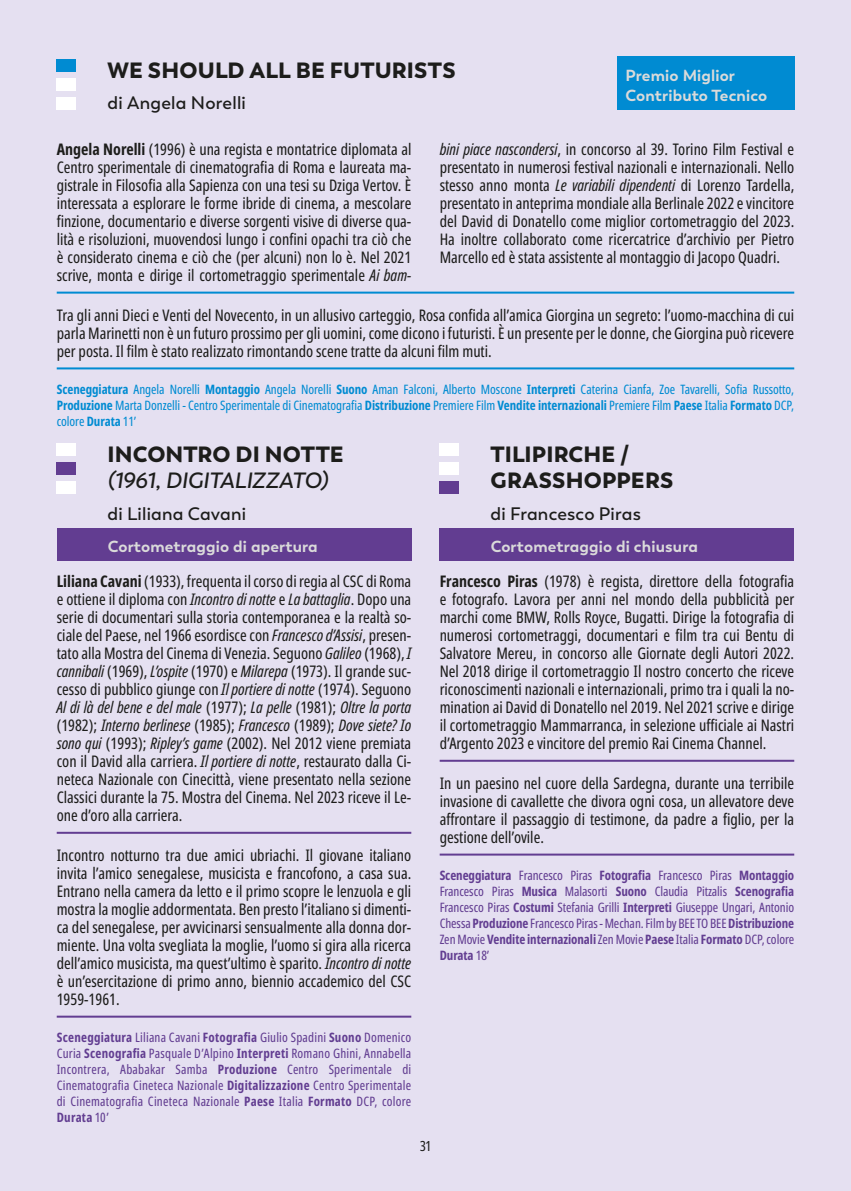
<style>
.page{position:relative;width:851px;height:1191px;background:#fff}
.page>*{position:absolute;margin:0;border:0;box-sizing:border-box;transform-origin:0 0}
.Titolo_CORTO{font:900 22px/26px "Trenda";letter-spacing:.005em;color:#1d1d1b}
.Titolo_CORTO-2{font:italic 600 22px/26px "Trenda";letter-spacing:-.005em;color:#1d1d1b}
.Regista_CORTO{font:600 18px "Trenda";letter-spacing:.01em;color:#1d1d1b}
.sinossi_e_note_CORTO{font:extra-condensed 16px/18px "Noto Sans";color:#1d1d1b;text-align:justify}
.t1{font:700 16px/20px "Trenda";letter-spacing:.01em;color:#dadada}
.t2{font:extra-condensed 14px "Noto Sans";color:#1d1d1b}
.Dati_tecnici_CORTO{font:extra-condensed 13px/16px "Noto Sans";letter-spacing:.005em;color:#623d91;text-align:justify}
.Dati_tecnici_CORTO-2{font:extra-condensed 13px/16px "Noto Sans";letter-spacing:-.005em;color:#008bd2;text-align:justify}
.s1{font-weight:700}
.s2{font-style:italic}
.s3{font-weight:900;font-style:normal}
</style>
<div class="page">
<div style="left:0;top:0;width:850px;height:1191px;background:#e5e0f1"></div>
<hr style="left:57px;top:292px;width:737px;height:2px;background:#008bd2">
<hr style="left:57px;top:367px;width:737px;height:2px;background:#008bd2">
<div style="left:57px;top:59px;width:19px;height:13px;background:#008bd2"></div>
<div style="left:57px;top:78px;width:19px;height:13px;background:#fff"></div>
<div style="left:57px;top:97px;width:19px;height:13px;background:#fff"></div>
<hr style="left:439px;top:759px;width:355px;height:2px;background:#623d91">
<hr style="left:439px;top:853px;width:355px;height:2px;background:#623d91">
<div style="left:439px;top:443px;width:20px;height:13px;background:#fff"></div>
<div style="left:439px;top:462px;width:20px;height:13px;background:#fff"></div>
<div style="left:439px;top:481px;width:20px;height:13px;background:#623d91"></div>
<hr style="left:57px;top:831px;width:354px;height:2px;background:#623d91">
<hr style="left:57px;top:1015px;width:354px;height:2px;background:#623d91">
<div style="left:57px;top:443px;width:19px;height:13px;background:#fff"></div>
<div style="left:57px;top:462px;width:19px;height:13px;background:#623d91"></div>
<div style="left:57px;top:481px;width:19px;height:13px;background:#fff"></div>
<div style="left:57px;top:528px;width:354px;height:33px;background:#623d91"></div>
<div style="left:617px;top:57px;width:177px;height:53px;background:#008bd2"></div>
<div style="left:439px;top:528px;width:355px;height:33px;background:#623d91"></div>
<p class="Titolo_CORTO" style="left:107px;top:58px;width:349px">WE SHOULD ALL BE FUTURISTS</p>
<p class="Regista_CORTO" style="left:107px;top:92px;width:140px">di Angela Norelli</p>
<p class="sinossi_e_note_CORTO" style="left:57px;top:141px;width:356px"><span class="s1">Angela Norelli</span> (1996) è una regista e montatrice diplomata al Centro sperimentale di cinematografia di Roma e laureata ma&shy;gistrale in Filosofia alla Sapienza con una tesi su Dziga Vertov. È interessata a esplorare le forme ibride di cinema, a mescolare finzione, documentario e diverse sorgenti visive di diverse qua&shy;lità e risoluzioni, muovendosi lungo i confini opachi tra ciò che è considerato cinema e ciò che (per alcuni) non lo è. Nel 2021 scrive, monta e dirige il cortometraggio sperimentale <span class="s2">Ai bam-</span></p>
<p class="sinossi_e_note_CORTO" style="left:439px;top:141px;width:356px"><span class="s2">bini piace nascondersi</span>, in concorso al 39. Torino Film Festival e presentato in numerosi festival nazionali e internazionali. Nello stesso anno monta <span class="s2">Le variabili dipendenti</span> di Lorenzo Tardella, presentato in anteprima mondiale alla Berlinale 2022 e vincitore del David di Donatello come miglior cortometraggio del 2023.<br>Ha inoltre collaborato come ricercatrice d’archivio per Pietro Marcello ed è stata assistente al montaggio di Jacopo Quadri.</p>
<p class="sinossi_e_note_CORTO" style="left:57px;top:307px;width:739px">Tra gli anni Dieci e Venti del Novecento, in un allusivo carteggio, Rosa confida all’amica Giorgina un segreto: l’uomo-macchina di cui parla Marinetti non è un futuro prossimo per gli uomini, come dicono i futuristi. È un presente per le donne, che Giorgina può ricevere per posta. Il film è stato realizzato rimontando scene tratte da alcuni film muti.</p>
<p class="Dati_tecnici_CORTO-2" style="left:57px;top:381px;width:739px"><span class="s1">Sceneggiatura</span> Angela Norelli <span class="s1">Montaggio</span> Angela Norelli <span class="s1">Suono</span> Aman Falconi, Alberto Moscone <span class="s1">Interpreti</span> Caterina Cianfa, Zoe Tavarelli, Sofia Russotto, <span class="s1">Produzione</span> Marta Donzelli - Centro Sperimentale di Cinematografia <span class="s1">Distribuzione</span> Premiere Film <span class="s1">Vendite internazionali</span> Premiere Film <span class="s1">Paese</span> Italia <span class="s1">Formato</span> DCP, colore <span class="s1">Durata</span> 11’</p>
<p class="Titolo_CORTO" style="left:490px;top:442px;width:184px">TILIPIRCHE /<br>GRASSHOPPERS</p>
<p class="Regista_CORTO" style="left:490px;top:502px;width:152px">di Francesco Piras</p>
<p class="t1" style="left:625px;top:65px;width:143px">Premio Miglior<br>Contributo Tecnico</p>
<p class="Titolo_CORTO-2" style="left:107px;top:442px;width:238px"><span class="s3">INCONTRO DI NOTTE </span>(1961, DIGITALIZZATO)</p>
<p class="Regista_CORTO" style="left:107px;top:502px;width:140px">di Liliana Cavani</p>
<p class="t1" style="left:108px;top:537px;width:211px">Cortometraggio di apertura</p>
<p class="sinossi_e_note_CORTO" style="left:57px;top:573px;width:356px"><span class="s1">Liliana Cavani</span> (1933), frequenta il corso di regia al CSC di Roma e ottiene il diploma con <span class="s2">Incontro di notte</span> e <span class="s2">La battaglia</span>. Dopo una serie di documentari sulla storia contemporanea e la realtà so&shy;ciale del Paese, nel 1966 esordisce con <span class="s2">Francesco d’Assisi</span>, presen&shy;tato alla Mostra del Cinema di Venezia. Seguono <span class="s2">Galileo</span> (1968), <span class="s2">I cannibali</span> (1969), <span class="s2">L’ospite</span> (1970) e <span class="s2">Milarepa</span> (1973). Il grande suc&shy;cesso di pubblico giunge con <span class="s2">Il portiere di notte</span> (1974). Seguono <span class="s2">Al di là del bene e del male</span> (1977); <span class="s2">La pelle</span> (1981); <span class="s2">Oltre la porta </span>(1982); <span class="s2">Interno berlinese</span> (1985); <span class="s2">Francesco</span> (1989); <span class="s2">Dove siete? Io sono qui</span> (1993); <span class="s2">Ripley’s game</span> (2002). Nel 2012 viene premiata con il David alla carriera. <span class="s2">Il portiere di notte</span>, restaurato dalla Ci&shy;neteca Nazionale con Cinecittà, viene presentato nella sezione Classici durante la 75. Mostra del Cinema. Nel 2023 riceve il Le&shy;one d’oro alla carriera.</p>
<p class="sinossi_e_note_CORTO" style="left:57px;top:847px;width:356px">Incontro notturno tra due amici ubriachi. Il giovane italiano invita l’amico senegalese, musicista e francofono, a casa sua.<br>Entrano nella camera da letto e il primo scopre le lenzuola e gli mostra la moglie addormentata. Ben presto l’italiano si dimenti&shy;ca del senegalese, per avvicinarsi sensualmente alla donna dor&shy;miente. Una volta svegliata la moglie, l’uomo si gira alla ricerca dell’amico musicista, ma quest’ultimo è sparito. <span class="s2">Incontro di notte </span>è un’esercitazione di primo anno, biennio accademico del CSC 1959-1961.</p>
<p class="Dati_tecnici_CORTO" style="left:57px;top:1029px;width:356px"><span class="s1">Sceneggiatura</span> Liliana Cavani <span class="s1">Fotografia</span> Giulio Spadini <span class="s1">Suono</span> Domenico Curia <span class="s1">Scenografia</span> Pasquale D’Alpino <span class="s1">Interpreti</span> Romano Ghini, Annabella Incontrera, Ababakar Samba <span class="s1">Produzione</span> Centro Sperimentale di Cinematografia Cineteca Nazionale <span class="s1">Digitalizzazione</span> Centro Sperimentale di Cinematografia Cineteca Nazionale <span class="s1">Paese</span> Italia <span class="s1">Formato</span> DCP, colore <span class="s1">Durata</span> 10’</p>
<p class="t2" style="left:420px;top:1136px;width:12px">31</p>
<p class="t1" style="left:490px;top:537px;width:209px">Cortometraggio di chiusura</p>
<p class="sinossi_e_note_CORTO" style="left:439px;top:573px;width:356px"><span class="s1">Francesco Piras</span> (1978) è regista, direttore della fotografia e fotografo. Lavora per anni nel mondo della pubblicità per marchi come BMW, Rolls Royce, Bugatti. Dirige la fotografia di numerosi cortometraggi, documentari e film tra cui Bentu di Salvatore Mereu, in concorso alle Giornate degli Autori 2022.<br>Nel 2018 dirige il cortometraggio Il nostro concerto che riceve riconoscimenti nazionali e internazionali, primo tra i quali la no&shy;mination ai David di Donatello nel 2019. Nel 2021 scrive e dirige il cortometraggio Mammarranca, in selezione ufficiale ai Nastri d’Argento 2023 e vincitore del premio Rai Cinema Channel.</p>
<p class="sinossi_e_note_CORTO" style="left:439px;top:775px;width:356px">In un paesino nel cuore della Sardegna, durante una terribile invasione di cavallette che divora ogni cosa, un allevatore deve affrontare il passaggio di testimone, da padre a figlio, per la gestione dell’ovile.</p>
<p class="Dati_tecnici_CORTO" style="left:439px;top:867px;width:356px"><span class="s1">Sceneggiatura</span> Francesco Piras <span class="s1">Fotografia</span> Francesco Piras <span class="s1">Montaggio </span>Francesco Piras <span class="s1">Musica</span> Malasorti <span class="s1">Suono</span> Claudia Pitzalis <span class="s1">Scenografia </span>Francesco Piras <span class="s1">Costumi</span> Stefania Grilli <span class="s1">Interpreti</span> Giuseppe Ungari, Antonio Chessa <span class="s1">Produzione</span> Francesco Piras - Mechan. Film by BEE TO BEE <span class="s1">Distribuzione </span>Zen Movie <span class="s1">Vendite internazionali</span> Zen Movie <span class="s1">Paese</span> Italia <span class="s1">Formato</span> DCP, colore <span class="s1">Durata</span> 18’</p>
</div>
